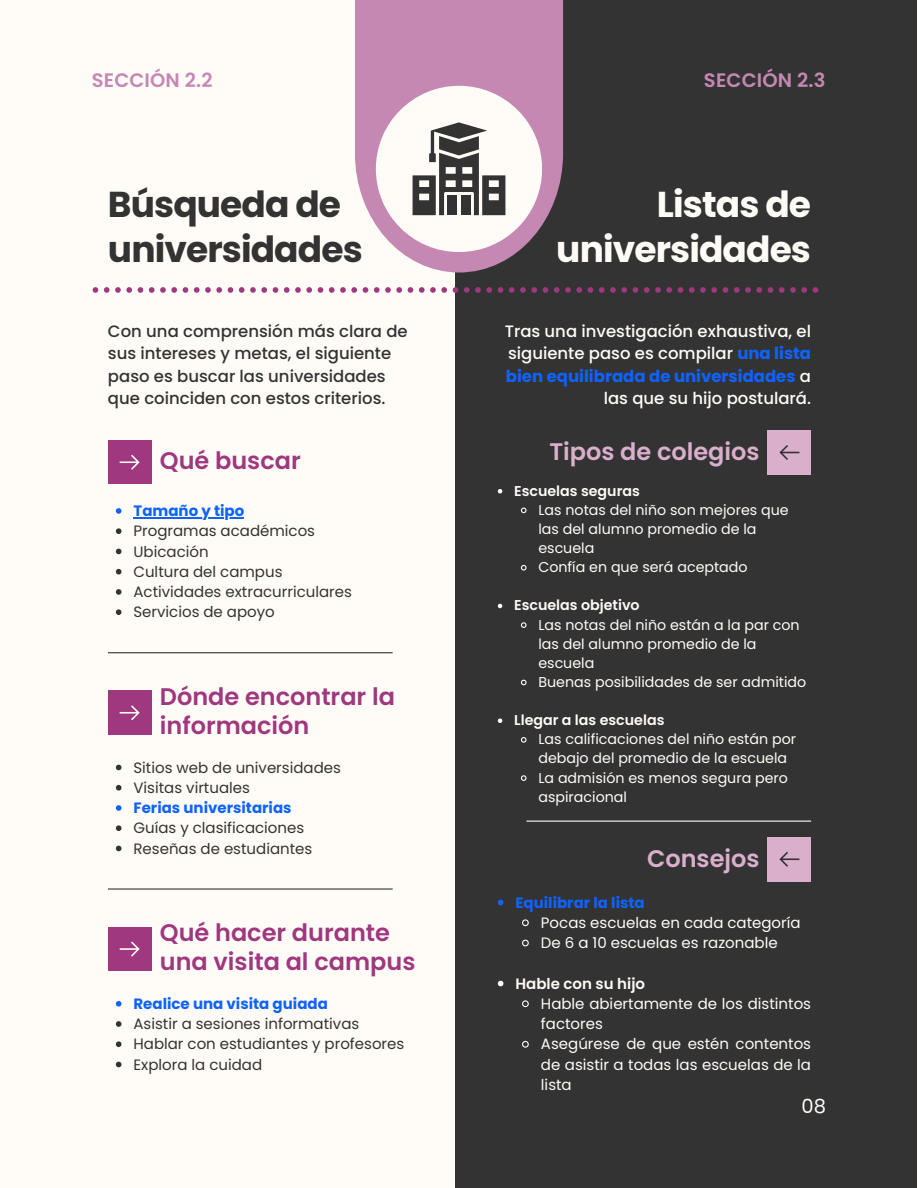
<style>
.page{position:relative;width:918px;height:1188px;background:#fffcf7}
.page>*{position:absolute;margin:0;border:0;box-sizing:border-box;transform-origin:0 0}
.t1{font:700 36px/45px "Poppins";letter-spacing:-.025em;color:#343333}
.t2{font:700 36px/45px "Poppins";letter-spacing:-.025em;color:#fffcf7;text-align:right}
.t3{font:600 24px/29.2px "Poppins";color:#9f387f}
.t4{font:600 24px "Poppins";color:#d9afcc}
.t5{font:600 19.5px "Poppins";letter-spacing:.01em;color:#c588b3}
.t6{font:19.5px "Poppins";color:#fffcf7}
.t7{font:500 16.5px/22.5px "Poppins";color:#fffcf7;text-align:right}
.t8{font:500 16.5px/22.5px "Poppins";color:#343333}
.t9{font:15px "Poppins";color:#343333}
.t10{font:15px/20.2px "Poppins";color:#fffcf7}
.t11{font:700 15px "Poppins";color:#0e63ff}
.t12{font:600 15px "Poppins";color:#fffcf7}
.t13{font:14.25px/19.2px "Poppins";color:#fffcf7}
.t14{font:600 14.25px "Poppins";color:#fffcf7}
.s1{font-weight:700;color:#0e63ff}
</style>
<div class="page">
<div style="left:108px;top:440px;width:44px;height:44px;background:#9f387f"></div>
<svg style="left:120px;top:455px;width:20px;height:15px"></svg>
<svg style="left:116px;top:508px;width:6px;height:6px"></svg>
<hr style="left:133px;top:517px;width:111px;height:1px;background:#0e63ff">
<svg style="left:116px;top:528px;width:6px;height:6px"></svg>
<svg style="left:116px;top:549px;width:6px;height:5px"></svg>
<svg style="left:116px;top:569px;width:6px;height:6px"></svg>
<svg style="left:116px;top:589px;width:6px;height:6px"></svg>
<svg style="left:116px;top:609px;width:6px;height:6px"></svg>
<hr style="left:108px;top:652px;width:285px;height:1px;background:#343333">
<div style="left:455px;top:0;width:462px;height:1187px;background:#343333"></div>
<svg style="left:93px;top:287px;width:725px;height:6px"></svg>
<svg style="left:355px;top:0;width:208px;height:273px;fill:#c588b3"></svg>
<div style="left:376px;top:86px;width:166px;height:166px;background:#fffcf7;border-radius:50%"></div>
<svg style="left:413px;top:122px;width:92px;height:93px"></svg>
<div style="left:108px;top:691px;width:44px;height:43px;background:#9f387f"></div>
<svg style="left:120px;top:705px;width:20px;height:15px"></svg>
<svg style="left:116px;top:765px;width:6px;height:5px"></svg>
<svg style="left:116px;top:785px;width:6px;height:6px"></svg>
<svg style="left:116px;top:805px;width:6px;height:6px"></svg>
<svg style="left:116px;top:825px;width:6px;height:6px"></svg>
<svg style="left:116px;top:846px;width:6px;height:5px"></svg>
<div style="left:108px;top:927px;width:44px;height:44px;background:#9f387f"></div>
<svg style="left:120px;top:941px;width:20px;height:16px"></svg>
<svg style="left:116px;top:1001px;width:6px;height:6px"></svg>
<svg style="left:116px;top:1021px;width:6px;height:6px"></svg>
<svg style="left:116px;top:1041px;width:6px;height:6px"></svg>
<svg style="left:116px;top:1062px;width:6px;height:5px"></svg>
<div style="left:767px;top:838px;width:44px;height:43px;background:#d9afcc"></div>
<svg style="left:779px;top:852px;width:20px;height:15px"></svg>
<svg style="left:498px;top:900px;width:5px;height:5px"></svg>
<svg style="left:522px;top:919px;width:7px;height:8px"></svg>
<svg style="left:522px;top:939px;width:7px;height:8px"></svg>
<svg style="left:498px;top:981px;width:5px;height:5px"></svg>
<svg style="left:522px;top:1000px;width:7px;height:8px"></svg>
<svg style="left:522px;top:1040px;width:7px;height:8px"></svg>
<div style="left:767px;top:431px;width:44px;height:44px;background:#d9afcc"></div>
<svg style="left:779px;top:445px;width:20px;height:15px"></svg>
<svg style="left:498px;top:489px;width:4px;height:4px"></svg>
<svg style="left:520px;top:507px;width:7px;height:7px"></svg>
<svg style="left:520px;top:564px;width:7px;height:7px"></svg>
<svg style="left:498px;top:604px;width:4px;height:4px"></svg>
<svg style="left:520px;top:622px;width:7px;height:6px"></svg>
<svg style="left:520px;top:679px;width:7px;height:7px"></svg>
<svg style="left:498px;top:718px;width:4px;height:5px"></svg>
<svg style="left:520px;top:737px;width:7px;height:6px"></svg>
<svg style="left:520px;top:775px;width:7px;height:6px"></svg>
<hr style="left:108px;top:888px;width:285px;height:2px;background:#343333">
<hr style="left:526px;top:821px;width:285px;height:1px;background:#fffcf7">
<p class="t5" style="left:92px;top:66px;width:122px">SECCIÓN 2.2</p>
<p class="t1" style="left:108px;top:182px;width:256px">Búsqueda de universidades</p>
<p class="t8" style="left:108px;top:320px;width:301px">Con una comprensión más clara de sus intereses y metas, el siguiente paso es buscar las universidades que coinciden con estos criterios.</p>
<p class="t3" style="left:160px;top:446px;width:142px">Qué buscar</p>
<h1 class="t11" style="left:133px;top:500px;width:112px">Tamaño y tipo</h1>
<h4 class="t9" style="left:133px;top:521px;width:183px">Programas académicos</h4>
<h2 class="t9" style="left:133px;top:541px;width:77px">Ubicación</h2>
<p class="t9" style="left:133px;top:561px;width:151px">Cultura del campus</p>
<p class="t9" style="left:133px;top:581px;width:220px">Actividades extracurriculares</p>
<p class="t9" style="left:133px;top:602px;width:143px">Servicios de apoyo</p>
<p class="t3" style="left:160px;top:682px;width:237px">Dónde encontrar la información</p>
<p class="t9" style="left:133px;top:757px;width:209px">Sitios web de universidades</p>
<p class="t9" style="left:133px;top:777px;width:118px">Visitas virtuales</p>
<p class="t11" style="left:133px;top:797px;width:160px">Ferias universitarias</p>
<p class="t9" style="left:133px;top:818px;width:172px">Guías y clasificaciones</p>
<h2 class="t9" style="left:133px;top:838px;width:180px">Reseñas de estudiantes</h2>
<p class="t3" style="left:160px;top:918px;width:257px">Qué hacer durante una visita al campus</p>
<p class="t11" style="left:133px;top:993px;width:196px">Realice una visita guiada</p>
<p class="t9" style="left:133px;top:1013px;width:227px">Asistir a sesiones informativas</p>
<p class="t9" style="left:133px;top:1034px;width:272px">Hablar con estudiantes y profesores</p>
<p class="t9" style="left:133px;top:1054px;width:130px">Explora la cuidad</p>
<p class="t5" style="left:704px;top:66px;width:123px">SECCIÓN 2.3</p>
<p class="t2" style="left:556px;top:182px;width:256px">Listas de universidades</p>
<p class="t7" style="left:505px;top:320px;width:308px">Tras una investigación exhaustiva, el siguiente paso es compilar <span class="s1">una lista bien equilibrada de universidades</span> a las que su hijo postulará.</p>
<p class="t4" style="left:549px;top:435px;width:212px">Tipos de colegios</p>
<p class="t14" style="left:514px;top:481px;width:127px">Escuelas seguras</p>
<p class="t13" style="left:538px;top:500px;width:252px">Las notas del niño son mejores que las del alumno promedio de la escuela</p>
<p class="t13" style="left:538px;top:558px;width:211px">Confía en que será aceptado</p>
<p class="t14" style="left:514px;top:596px;width:127px">Escuelas objetivo</p>
<p class="t13" style="left:538px;top:615px;width:263px">Las notas del niño están a la par con las del alumno promedio de la escuela</p>
<p class="t13" style="left:538px;top:672px;width:269px">Buenas posibilidades de ser admitido</p>
<p class="t14" style="left:514px;top:710px;width:152px">Llegar a las escuelas</p>
<h2 class="t13" style="left:538px;top:730px;width:259px">Las calificaciones del niño están por debajo del promedio de la escuela</h2>
<p class="t13" style="left:538px;top:768px;width:251px">La admisión es menos segura pero aspiracional</p>
<h3 class="t4" style="left:647px;top:841px;width:114px">Consejos</h3>
<h3 class="t11" style="left:515px;top:892px;width:131px">Equilibrar la lista</h3>
<p class="t10" style="left:541px;top:912px;width:261px">Pocas escuelas en cada categoría</p>
<p class="t10" style="left:541px;top:933px;width:238px">De 6 a 10 escuelas es razonable</p>
<h4 class="t12" style="left:515px;top:973px;width:131px">Hable con su hijo</h4>
<p class="t10" style="left:541px;top:993px;width:272px">Hable abiertamente de los distintos factores</p>
<h2 class="t10" style="left:541px;top:1034px;width:272px;text-align:justify">Asegúrese de que estén contentos de asistir a todas las escuelas de la lista</h2>
<p class="t6" style="left:802px;top:1093px;width:26px">08</p>
</div>
